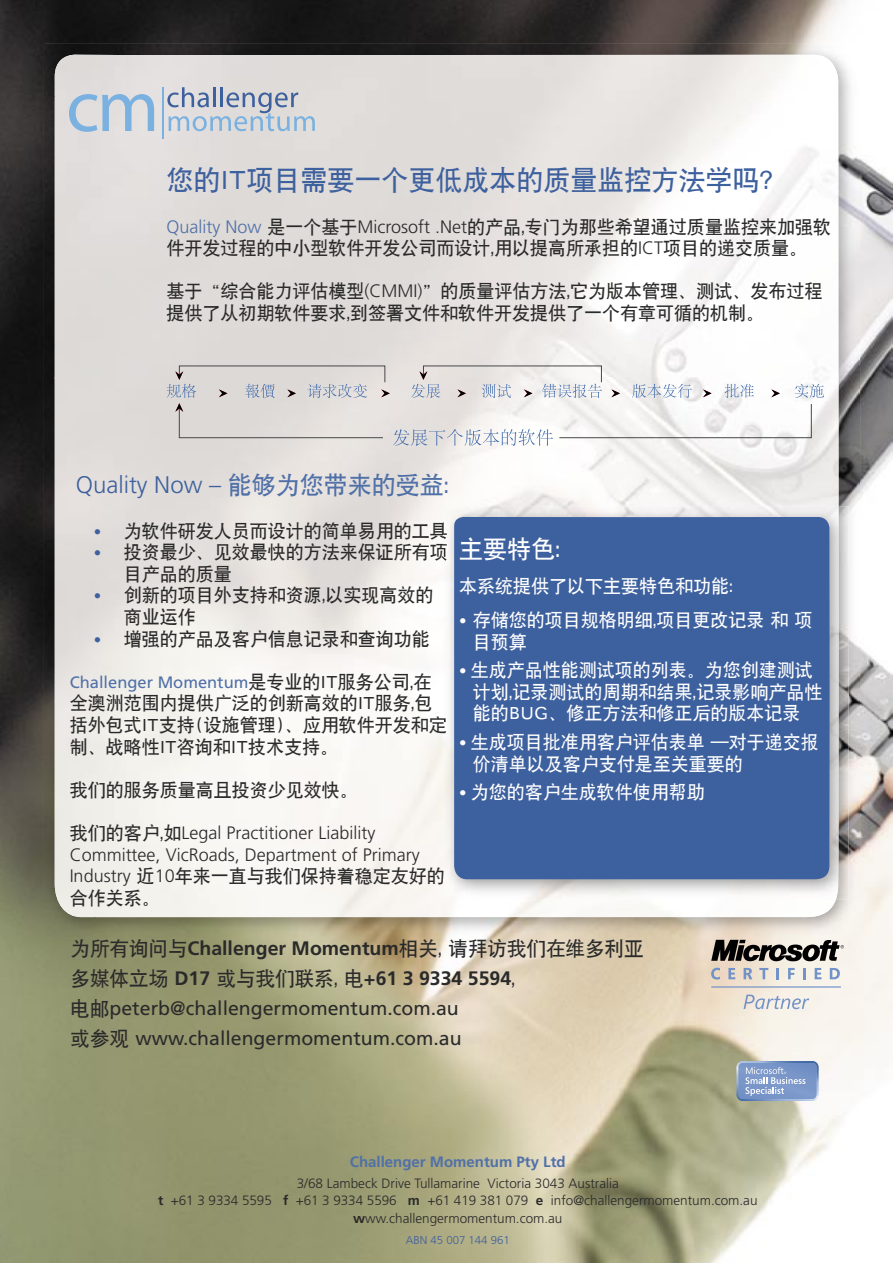
<style>
.page{position:relative;width:893px;height:1263px;background:#fff}
.page>*{position:absolute;margin:0;border:0;box-sizing:border-box;transform-origin:0 0}
.t1{font:27px "SIL Hei Med Jian";color:#3d609e}
.t2{font:300 24px "Frutiger";color:#3d609e}
.t3{font:24px "SIL Hei Med Jian";color:#fff}
.t4{font:19.5px/30px "Frutiger";color:#2a2a2a}
.t5{font:19.5px "SIL Hei Med Jian";color:#2a2a2a}
.t6{font:18px/21.6px "SIL Hei Med Jian";color:#2a2a2a}
.t7{font:18px/21.6px "SIL Hei Med Jian";color:#fff}
.t8{font:300 18px/21.6px "Frutiger";color:#2a2a2a}
.t9{font:16.5px "Frutiger";color:#5070a8}
.t10{font:700 15px "Frutiger";color:#5070a8}
.t11{font:300 13.5px/17.4px "Frutiger";color:#2a2a2a;text-align:center}
.t12{font:300 11.4px "Frutiger";color:#3d609e}
.s1{font-family:"Frutiger";font-weight:300;color:#5070a8}
.s2{font-family:"Frutiger";font-weight:300}
.s3{font-family:"SIL Hei Med Jian";font-weight:400;color:#5070a8}
.s4{font-family:"Frutiger";font-weight:300;font-size:15px;color:#3d609e}
.s5{font-family:"SIL Hei Med Jian";font-size:18px;color:#2a2a2a}
.s6{font-family:"SIL Hei Med Jian";font-weight:400}
.s7{font-family:"Frutiger";font-weight:300;font-size:15px}
.s8{font-family:"Frutiger";font-weight:700}
.s9{font-family:"SIL Hei Med Jian"}
.s10{font-weight:700}
</style>
<div class="page">
<img style="left:0;top:0;width:893px;height:1263px">
<img style="left:44px;top:44px;width:816px;height:52px">
<img style="left:44px;top:96px;width:51px;height:842px">
<img style="left:809px;top:96px;width:51px;height:842px">
<img style="left:95px;top:917px;width:714px;height:21px">
<img style="left:55px;top:55px;width:783px;height:323px">
<img style="left:55px;top:378px;width:417px;height:539px">
<img style="left:472px;top:378px;width:366px;height:128px">
<img style="left:472px;top:899px;width:366px;height:18px">
<img style="left:124px;top:522px;width:319px;height:17px">
<img style="left:124px;top:543px;width:319px;height:18px">
<img style="left:124px;top:587px;width:319px;height:17px">
<img style="left:70px;top:716px;width:373px;height:18px">
<div style="left:175px;top:867px;width:268px;height:18px;background:#f9f6f1"></div>
<hr style="left:162px;top:87px;width:1px;height:52px;background:#7ab1e0">
<svg style="left:69px;top:94px;width:85px;height:38px;background:#bacdde"></svg>
<svg style="left:167px;top:87px;width:148px;height:44px;background:#bfc7d3"></svg>
<svg style="left:736px;top:1061px;width:83px;height:40px;background:#8aa3ce"></svg>
<svg style="left:711px;top:968px;width:9px;height:11px"></svg>
<svg style="left:728px;top:968px;width:7px;height:11px"></svg>
<svg style="left:744px;top:968px;width:8px;height:11px"></svg>
<svg style="left:759px;top:968px;width:9px;height:11px"></svg>
<svg style="left:776px;top:968px;width:3px;height:11px"></svg>
<svg style="left:788px;top:968px;width:7px;height:11px"></svg>
<svg style="left:803px;top:968px;width:3px;height:11px"></svg>
<svg style="left:815px;top:968px;width:6px;height:11px"></svg>
<svg style="left:830px;top:968px;width:10px;height:11px"></svg>
<hr style="left:711px;top:986px;width:130px;height:1px;background:#7392c7">
<svg style="left:744px;top:994px;width:65px;height:15px"></svg>
<svg style="left:711px;top:940px;width:133px;height:22px;background:#6f6a65"></svg>
<img style="left:839px;top:506px;width:9px;height:393px">
<img style="left:443px;top:506px;width:396px;height:393px">
<img style="left:443px;top:522px;width:4px;height:17px">
<img style="left:443px;top:543px;width:5px;height:18px">
<img style="left:443px;top:587px;width:5px;height:17px">
<img style="left:443px;top:716px;width:3px;height:18px">
<svg style="left:443px;top:867px;width:1px;height:18px"></svg>
<div style="left:454px;top:517px;width:376px;height:362px;background:#3d609e"></div>
<svg style="left:167px;top:365px;width:657px;height:81px"></svg>
<img style="left:0;top:506px;width:1px;height:393px">
<h1 class="t1" style="left:166px;top:162px;width:608px">您的IT项目需要一个更低成本的质量监控方法学吗?</h1>
<p class="t6" style="left:166px;top:214px;width:666px"><span class="s1">Quality Now</span> 是一个基于<span class="s2">Microsoft .Net</span>的产品,专门为那些希望通过质量监控来加强软件开发过程的中小型软件开发公司而设计,用以提高所承担的<span class="s2">ICT</span>项目的递交质量。</p>
<p class="t6" style="left:166px;top:279px;width:657px">基于“综合能力评估模型<span class="s2">(CMMI)</span>”的质量评估方法,它为版本管理、测试、发布过程提供了从初期软件要求,到签署文件和软件开发提供了一个有章可循的机制。</p>
<h2 class="t2" style="left:76px;top:471px;width:375px">Quality Now – <span class="s3">能够为您带来的受益:</span></h2>
<p class="t6" style="left:94px;top:518px;width:355px"><span class="s4">•</span> 为软件研发人员而设计的简单易用的工具</p>
<p class="t6" style="left:124px;top:540px;width:325px;text-indent:-30px"><span class="s4">•</span> 投资最少、见效最快的方法来保证所有项目产品的质量</p>
<p class="t6" style="left:124px;top:583px;width:311px;text-indent:-30px"><span class="s4">•</span> 创新的项目外支持和资源,以实现高效的商业运作</p>
<p class="t6" style="left:94px;top:626px;width:337px"><span class="s4">•</span> 增强的产品及客户信息记录和查询功能</p>
<p class="t9" style="left:70px;top:672px;width:363px">Challenger Momentum<span class="s5">是专业的IT服务公司,在</span></p>
<p class="t6" style="left:70px;top:691px;width:379px">全澳洲范围内提供广泛的创新高效的IT服务,包括外包式IT支持(设施管理)、应用软件开发和定制、战略性IT咨询和IT技术支持。</p>
<p class="t6" style="left:70px;top:777px;width:289px">我们的服务质量高且投资少见效快。</p>
<p class="t8" style="left:70px;top:822px;width:352px"><span class="s6">我们的客户,如</span>Legal Practitioner Liability<br>Committee, VicRoads, Department of Primary</p>
<p class="t6" style="left:70px;top:864px;width:377px"><span class="s2">Industry</span> 近<span class="s2">10</span>年来一直与我们保持着稳定友好的合作关系。</p>
<h2 class="t3" style="left:459px;top:533px;width:103px">主要特色:</h2>
<p class="t7" style="left:459px;top:573px;width:275px">本系统提供了以下主要特色和功能:</p>
<p class="t7" style="left:473px;top:608px;width:341px;text-indent:-14px"><span class="s7">•</span> 存储您的项目规格明细,项目更改记录 和 项目预算</p>
<p class="t7" style="left:473px;top:658px;width:351px;text-indent:-14px"><span class="s7">•</span> 生成产品性能测试项的列表。为您创建测试计划,记录测试的周期和结果,记录影响产品性能的BUG、修正方法和修正后的版本记录</p>
<p class="t7" style="left:473px;top:730px;width:348px;text-indent:-14px"><span class="s7">•</span> 生成项目批准用客户评估表单 —对于递交报价清单以及客户支付是至关重要的</p>
<p class="t7" style="left:459px;top:780px;width:247px"><span class="s7">•</span> 为您的客户生成软件使用帮助</p>
<p class="t5" style="left:71px;top:935px;width:574px">为所有询问与<span class="s8">Challenger Momentum</span>相关, 请拜访我们在维多利亚</p>
<p class="t4" style="left:71px;top:963px;width:446px"><span class="s9">多媒体立场</span> <span class="s10">D17</span> <span class="s9">或与我们联系, 电</span><span class="s10">+61 3 9334 5594</span><span class="s9">,电邮</span>peterb@challengermomentum.com.au<br><span class="s9">或参观</span> www.challengermomentum.com.au</p>
<p class="t10" style="left:350px;top:1153px;width:217px">Challenger Momentum Pty Ltd</p>
<p class="t11" style="left:158px;top:1174px;width:601px">3/68 Lambeck Drive Tullamarine Victoria 3043 Australia<br><span class="s10">t</span> +61 3 9334 5595 <span class="s10">f</span> +61 3 9334 5596 <span class="s10">m</span> +61 419 381 079 <span class="s10">e</span> info@challengermomentum.com.au <span class="s10">w</span>ww.challengermomentum.com.au</p>
<p class="t12" style="left:406px;top:1233px;width:105px">ABN 45 007 144 961</p>
</div>
